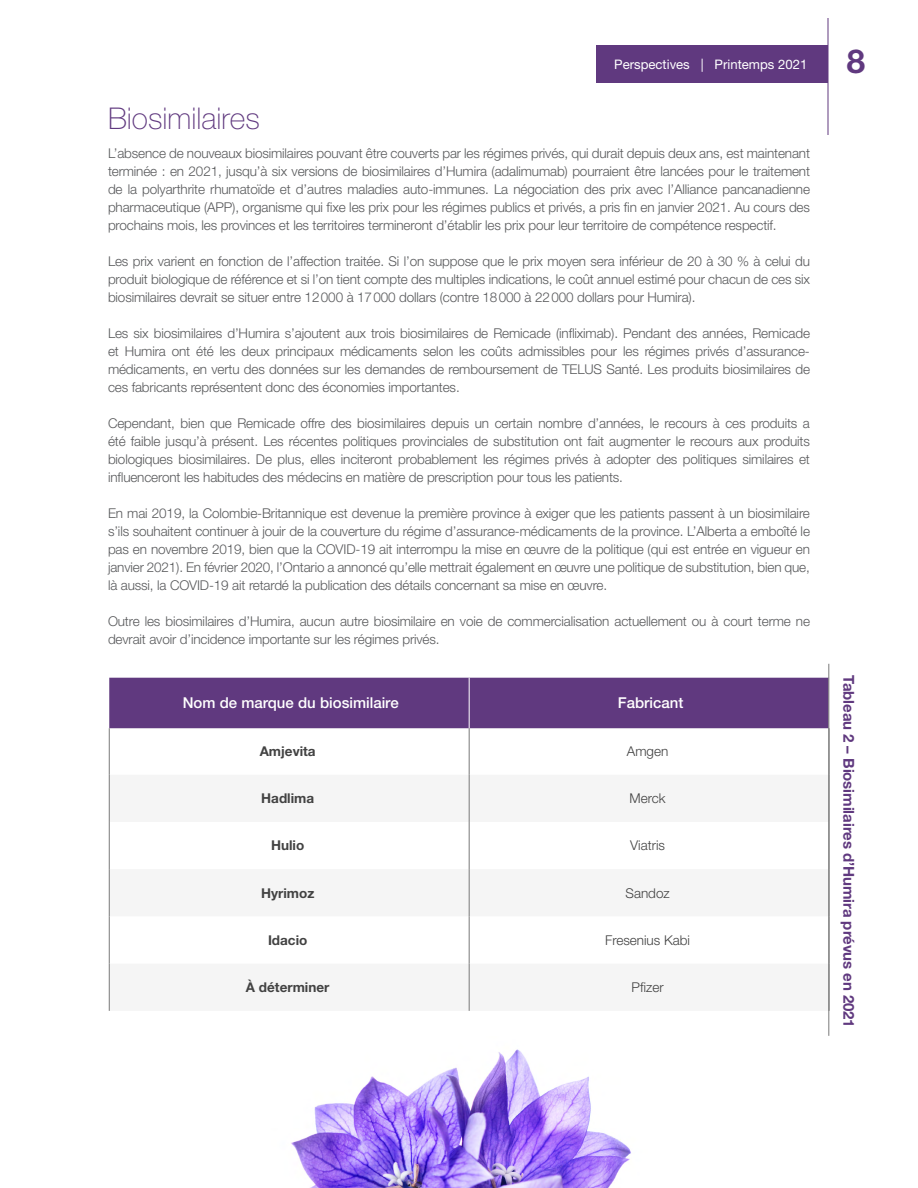
<style>
.page{position:relative;width:918px;height:1188px;background:#fff}
.page>*{position:absolute;margin:0;border:0;box-sizing:border-box;transform-origin:0 0}
.t1{font:700 33px "Helvetica Neue LT Std";color:#60397f}
.t2{font:100 30px "Helvetica Neue LT Std";color:#60397f}
.Body{font:700 15px "Helvetica Neue LT Std";letter-spacing:-.005em;color:#60397f}
.Body-2{font:500 15px "Helvetica Neue LT Std";color:#fff}
.Body-3{font:300 13.5px/18px "Helvetica Neue LT Std";letter-spacing:-.01em;color:#58595b;text-align:justify}
.Body-4{font:700 13.5px "Helvetica Neue LT Std";color:#424242}
.Body-5{font:300 13.5px "Helvetica Neue LT Std";color:#424242}
.t3{font:13.2px "Helvetica Neue LT Std";color:#fff}
</style>
<div class="page">
<div style="left:596px;top:45px;width:232px;height:38px;background:#60397f"></div>
<hr style="left:828px;top:18px;width:1px;height:117px;background:#60397f">
<div style="left:109px;top:678px;width:720px;height:50px;background:#60397f"></div>
<hr style="left:469px;top:678px;width:1px;height:50px;background:#fff">
<hr style="left:469px;top:728px;width:1px;height:47px;background:#797979">
<hr style="left:469px;top:775px;width:1px;height:47px;background:#797979">
<hr style="left:469px;top:822px;width:1px;height:47px;background:#797979">
<hr style="left:469px;top:869px;width:1px;height:47px;background:#797979">
<hr style="left:469px;top:916px;width:1px;height:48px;background:#797979">
<hr style="left:469px;top:964px;width:1px;height:47px;background:#797979">
<hr style="left:109px;top:728px;width:1px;height:47px;background:#797979">
<hr style="left:109px;top:775px;width:1px;height:47px;background:#797979">
<hr style="left:109px;top:822px;width:1px;height:47px;background:#797979">
<hr style="left:109px;top:869px;width:1px;height:47px;background:#797979">
<hr style="left:109px;top:916px;width:1px;height:48px;background:#797979">
<hr style="left:109px;top:964px;width:1px;height:47px;background:#797979">
<hr style="left:829px;top:664px;width:1px;height:372px;background:#797979">
<img style="left:291px;top:1049px;width:340px;height:139px">
<p class="t3" style="left:614px;top:56px;width:195px">Perspectives | Printemps 2021</p>
<h1 class="t1" style="left:847px;top:41px;width:20px">8</h1>
<p class="t2" style="left:108px;top:102px;width:153px">Biosimilaires</p>
<p class="Body-3" style="left:108px;top:144px;width:704px">L’absence de nouveaux biosimilaires pouvant être couverts par les régimes privés, qui durait depuis deux ans, est maintenant terminée : en 2021, jusqu’à six versions de biosimilaires d’Humira (adalimumab) pourraient être lancées pour le traitement de la polyarthrite rhumatoïde et d’autres maladies auto-immunes. La négociation des prix avec l’Alliance pancanadienne pharmaceutique (APP), organisme qui fixe les prix pour les régimes publics et privés, a pris fin en janvier 2021. Au cours des prochains mois, les provinces et les territoires termineront d’établir les prix pour leur territoire de compétence respectif.</p>
<p class="Body-3" style="left:108px;top:252px;width:704px">Les prix varient en fonction de l’affection traitée. Si l’on suppose que le prix moyen sera inférieur de 20 à 30 % à celui du produit biologique de référence et si l’on tient compte des multiples indications, le coût annuel estimé pour chacun de ces six biosimilaires devrait se situer entre 12000 à 17000 dollars (contre 18000 à 22000 dollars pour Humira).</p>
<p class="Body-3" style="left:108px;top:324px;width:704px">Les six biosimilaires d’Humira s’ajoutent aux trois biosimilaires de Remicade (infliximab). Pendant des années, Remicade et Humira ont été les deux principaux médicaments selon les coûts admissibles pour les régimes privés d’assurance&shy;médicaments, en vertu des données sur les demandes de remboursement de TELUS Santé. Les produits biosimilaires de ces fabricants représentent donc des économies importantes.</p>
<p class="Body-3" style="left:108px;top:414px;width:704px">Cependant, bien que Remicade offre des biosimilaires depuis un certain nombre d’années, le recours à ces produits a été faible jusqu’à présent. Les récentes politiques provinciales de substitution ont fait augmenter le recours aux produits biologiques biosimilaires. De plus, elles inciteront probablement les régimes privés à adopter des politiques similaires et influenceront les habitudes des médecins en matière de prescription pour tous les patients.</p>
<p class="Body-3" style="left:108px;top:504px;width:704px">En mai 2019, la Colombie-Britannique est devenue la première province à exiger que les patients passent à un biosimilaire s’ils souhaitent continuer à jouir de la couverture du régime d’assurance-médicaments de la province. L’Alberta a emboîté le pas en novembre 2019, bien que la COVID-19 ait interrompu la mise en œuvre de la politique (qui est entrée en vigueur en janvier 2021). En février 2020, l’Ontario a annoncé qu’elle mettrait également en œuvre une politique de substitution, bien que, là aussi, la COVID-19 ait retardé la publication des détails concernant sa mise en œuvre.</p>
<p class="Body-3" style="left:108px;top:612px;width:704px">Outre les biosimilaires d’Humira, aucun autre biosimilaire en voie de commercialisation actuellement ou à court terme ne devrait avoir d’incidence importante sur les régimes privés.</p>
<p class="Body-2" style="left:183px;top:694px;width:217px">Nom de marque du biosimilaire</p>
<p class="Body-2" style="left:618px;top:694px;width:67px">Fabricant</p>
<p class="Body-4" style="left:260px;top:743px;width:57px">Amjevita</p>
<p class="Body-5" style="left:627px;top:743px;width:43px">Amgen</p>
<p class="Body-4" style="left:261px;top:790px;width:54px">Hadlima</p>
<p class="Body-5" style="left:630px;top:790px;width:38px">Merck</p>
<p class="Body-4" style="left:271px;top:837px;width:35px">Hulio</p>
<p class="Body-5" style="left:630px;top:837px;width:36px">Viatris</p>
<p class="Body-4" style="left:261px;top:884px;width:55px">Hyrimoz</p>
<p class="Body-5" style="left:626px;top:885px;width:46px">Sandoz</p>
<p class="Body-4" style="left:268px;top:932px;width:41px">Idacio</p>
<p class="Body-5" style="left:605px;top:932px;width:87px">Fresenius Kabi</p>
<p class="Body-4" style="left:246px;top:979px;width:85px">À déterminer</p>
<p class="Body-5" style="left:632px;top:979px;width:34px">Pfizer</p>
<p class="Body" style="left:858px;top:675px;width:354px;rotate:90deg">Tableau 2 – Biosimilaires d’Humira prévus en 2021</p>
</div>
